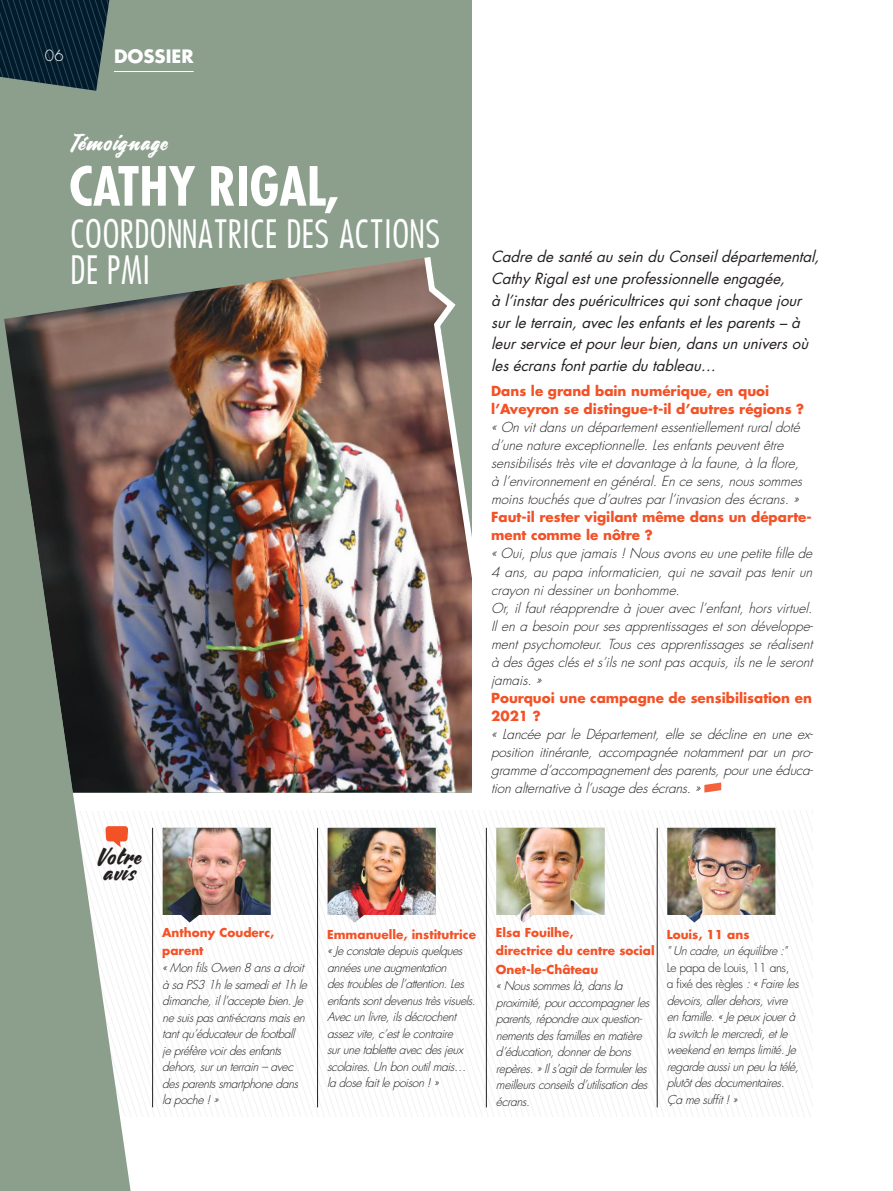
<style>
.page{position:relative;width:893px;height:1191px;background:#fff}
.page>*{position:absolute;margin:0;border:0;box-sizing:border-box;transform-origin:0 0}
.t1{font:700 condensed 52.5px "Futura";color:#fff}
.t2{font:500 36px/36px "Futura Cond";color:#fff}
.t3{font:22.5px "Carosello";letter-spacing:.05em;color:#fff}
.t4{font:22.5px/15.9px "Carosello";letter-spacing:.06em;color:#241f1f}
.t5{font:700 18px "Futura Std";color:#fff}
.t6{font:italic 15px/21.8px "Futura Std";color:#241f1f}
.t7{font:300 15px "Futura Std";color:#fff}
.t8{font:italic 300 13.5px/18px "Futura Std";color:#241f1f}
.t9{font:700 13.5px/18px "Futura Std";color:#f35126}
.t10{font:italic 300 12px/16.5px "Futura Std";letter-spacing:-.03em;color:#241f1f}
.t11{font:700 12px/18px "Futura Std";color:#f35126}
.s1{font-style:normal}
</style>
<div class="page">
<div style="left:0;top:0;width:472px;height:792px;background:#8c9f8d"></div>
<img style="left:4px;top:259px;width:416px;height:533px">
<img style="left:420px;top:257px;width:52px;height:535px">
<svg style="left:84px;top:136px;width:4px;height:4px"></svg>
<hr style="left:114px;top:71px;width:80px;height:1px;background:#fff">
<svg style="left:0;top:0;width:109px;height:91px;background:#19323e"></svg>
<svg style="left:131px;top:810px;width:681px;height:306px"></svg>
<svg style="left:0;top:494px;width:131px;height:697px;fill:#8c9f8d"></svg>
<svg style="left:704px;top:782px;width:17px;height:10px"></svg>
<img style="left:163px;top:827px;width:108px;height:95px">
<img style="left:328px;top:827px;width:108px;height:95px">
<img style="left:496px;top:827px;width:108px;height:95px">
<img style="left:667px;top:827px;width:108px;height:95px">
<hr style="left:152px;top:827px;width:1px;height:280px;background:#241f1f">
<hr style="left:317px;top:827px;width:1px;height:280px;background:#241f1f">
<hr style="left:486px;top:827px;width:1px;height:280px;background:#241f1f">
<hr style="left:657px;top:827px;width:1px;height:280px;background:#241f1f">
<p class="t7" style="left:45px;top:47px;width:21px">06</p>
<h3 class="t5" style="left:114px;top:45px;width:81px">DOSSIER</h3>
<h3 class="t3" style="left:72px;top:132px;width:97px">Temoignage</h3>
<h1 class="t1" style="left:69px;top:152px;width:272px">CATHY RIGAL,</h1>
<h2 class="t2" style="left:70px;top:216px;width:372px">COORDONNATRICE DES ACTIONS<br>DE PMI</h2>
<p class="t6" style="left:491px;top:246px;width:334px">CadredesantéauseinduConseildépartemental, Cathy Rigalestuneprofessionnelleengagée,<br>à l’instardespuéricultricesquisontchaquejour surleterrain,aveclesenfantsetlesparents–à leurserviceetpourleurbien,dansununiversoù lesécransfontpartiedutableau…</p>
<p class="t9" style="left:491px;top:382px;width:315px">Dans le grand bain numérique, en quoi l’Aveyron se distingue-t-il d’autres régions ?</p>
<p class="t8" style="left:491px;top:419px;width:316px">«Onvitdansundépartementessentiellementruraldoté d’unenatureexceptionnelle.Lesenfantspeuventêtre sensibiliséstrèsviteetdavantageà la faune,à la flore, à l’environnementengénéral.Encesens,noussommes moinstouchésqued’autresparl’invasiondesécrans.»</p>
<p class="t9" style="left:491px;top:508px;width:322px">Faut-il rester vigilant même dans un départe&shy;ment comme le nôtre ?</p>
<p class="t8" style="left:491px;top:545px;width:327px">«Oui,plusquejamais!Nousavonseuunepetitefillede 4 ans, au papa informaticien, qui ne savait pas tenir un crayonnidessinerunbonhomme.<br>Or, il faut réapprendre à jouer avec l’enfant, hors virtuel.<br>Ilena besoinpoursesapprentissagesetsondéveloppe&shy;ment psychomoteur. Tous ces apprentissages se réalisent à desâgesclésets’ilsnesontpasacquis,ilsneleseront jamais.»</p>
<p class="t9" style="left:491px;top:688px;width:322px">Pourquoi une campagne de sensibilisation en<br>2021 ?</p>
<p class="t8" style="left:491px;top:725px;width:326px;text-align:justify">« Lancée par le Département, elle se décline en une ex&shy;position itinérante, accompagnée notamment par un pro&shy;grammed’accompagnementdesparents,pouruneéduca&shy;tionalternativeàl’usagedesécrans.»</p>
<h3 class="t4" style="left:98px;top:850px;width:45px">Votre avis</h3>
<p class="t11" style="left:162px;top:923px;width:114px">Anthony Couderc, parent</p>
<p class="t10" style="left:162px;top:959px;width:150px">«MonfilsOwen8ansadroit àsaPS31hlesamediet1hle dimanche,ill’acceptebien.Je nesuispasanti-écransmaisen tantqu’éducateurdefootball jepréfèrevoirdesenfants dehors,surunterrain–avec desparentssmartphonedans lapoche!»</p>
<p class="t11" style="left:327px;top:925px;width:150px">Emmanuelle, institutrice</p>
<p class="t10" style="left:327px;top:943px;width:154px">«Jeconstatedepuisquelques annéesuneaugmentation destroublesdel’attention.Les enfantssontdevenustrèsvisuels.<br>Avecunlivre,ilsdécrochent assezvite,c’estlecontraire surunetabletteavecdesjeux scolaires.Unbonoutilmais… ladosefaitlepoison!»</p>
<p class="t11" style="left:496px;top:923px;width:160px">Elsa Fouilhe,<br>directrice du centre social<br>Onet-le-Château</p>
<p class="t10" style="left:496px;top:977px;width:158px">«Noussommeslà,dansla proximité,pouraccompagnerles parents,répondreauxquestion&shy;nementsdesfamillesenmatière d’éducation,donnerdebons repères.»Ils’agitdeformulerles meilleursconseilsd’utilisationdes écrans.</p>
<p class="t11" style="left:667px;top:925px;width:84px">Louis, 11 ans</p>
<p class="t10" style="left:667px;top:943px;width:125px">"Uncadre,unéquilibre:"</p>
<p class="t10" style="left:667px;top:959px;width:137px"><span class="s1">Le papa de Louis, 11 ans,<br>a fixé des règles</span> :«Faireles devoirs,allerdehors,vivre enfamille.«Jepeuxjouerà laswitchlemercredi,etle weekendentempslimité.Je regardeaussiunpeulatélé, plutôtdesdocumentaires.<br>Çamesuffit!»</p>
</div>
